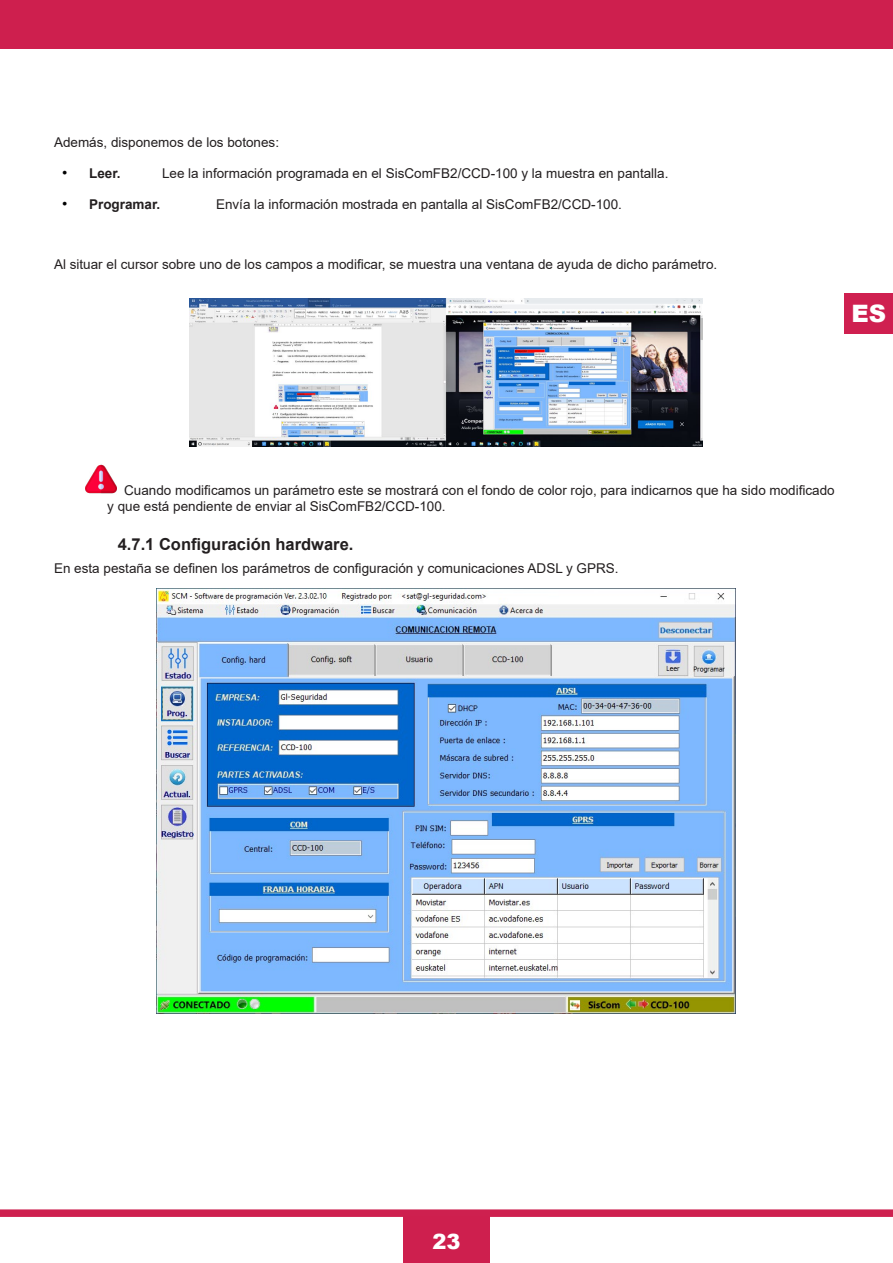
<style>
.page{position:relative;width:893px;height:1263px;background:#fff}
.page>*{position:absolute;margin:0;border:0;box-sizing:border-box;transform-origin:0 0}
.t1{font:900 24px "Arial";color:#fff}
.t2{font:900 21px "Arial";color:#fff}
.sub-subtitulo{font:700 16.5px "Arial";color:#231f20}
.Texto{font:13.5px/16.2px "Arial";color:#231f20}
.t3{font:700 13.5px "Arial";color:#231f20}
.s1{font-weight:400;font-size:15px;color:#000}
</style>
<div class="page">
<div style="left:0;top:0;width:893px;height:48px;background:#ce1f4e"></div>
<div style="left:844px;top:293px;width:49px;height:40px;background:#cf2050"></div>
<div style="left:0;top:1209px;width:893px;height:8px;background:#ce204f"></div>
<div style="left:403px;top:1216px;width:87px;height:47px;background:#ce1f4e"></div>
<img style="left:189px;top:299px;width:514px;height:147px">
<img style="left:86px;top:464px;width:31px;height:30px">
<img style="left:157px;top:588px;width:578px;height:426px">
<p class="Texto" style="left:54px;top:134px;width:227px">Además, disponemos de los botones:</p>
<p class="t3" style="left:62px;top:164px;width:60px"><span class="s1">•</span> Leer.</p>
<p class="Texto" style="left:162px;top:165px;width:508px">Lee la información programada en el SisComFB2/CCD-100 y la muestra en pantalla.</p>
<p class="t3" style="left:62px;top:194px;width:100px"><span class="s1">•</span> Programar.</p>
<p class="Texto" style="left:216px;top:196px;width:407px">Envía la información mostrada en pantalla al SisComFB2/CCD-100.</p>
<p class="Texto" style="left:54px;top:256px;width:665px">Al situar el cursor sobre uno de los campos a modificar, se muestra una ventana de ayuda de dicho parámetro.</p>
<h1 class="t1" style="left:851px;top:296px;width:36px">ES</h1>
<p class="Texto" style="left:107px;top:482px;width:729px;text-indent:17px">Cuando modificamos un parámetro este se mostrará con el fondo de color rojo, para indicarnos que ha sido modificado y que está pendiente de enviar al SisComFB2/CCD-100.</p>
<p class="sub-subtitulo" style="left:118px;top:533px;width:237px">4.7.1 Configuración hardware.</p>
<p class="Texto" style="left:54px;top:560px;width:566px">En esta pestaña se definen los parámetros de configuración y comunicaciones ADSL y GPRS.</p>
<h2 class="t2" style="left:432px;top:1226px;width:30px">23</h2>
</div>
